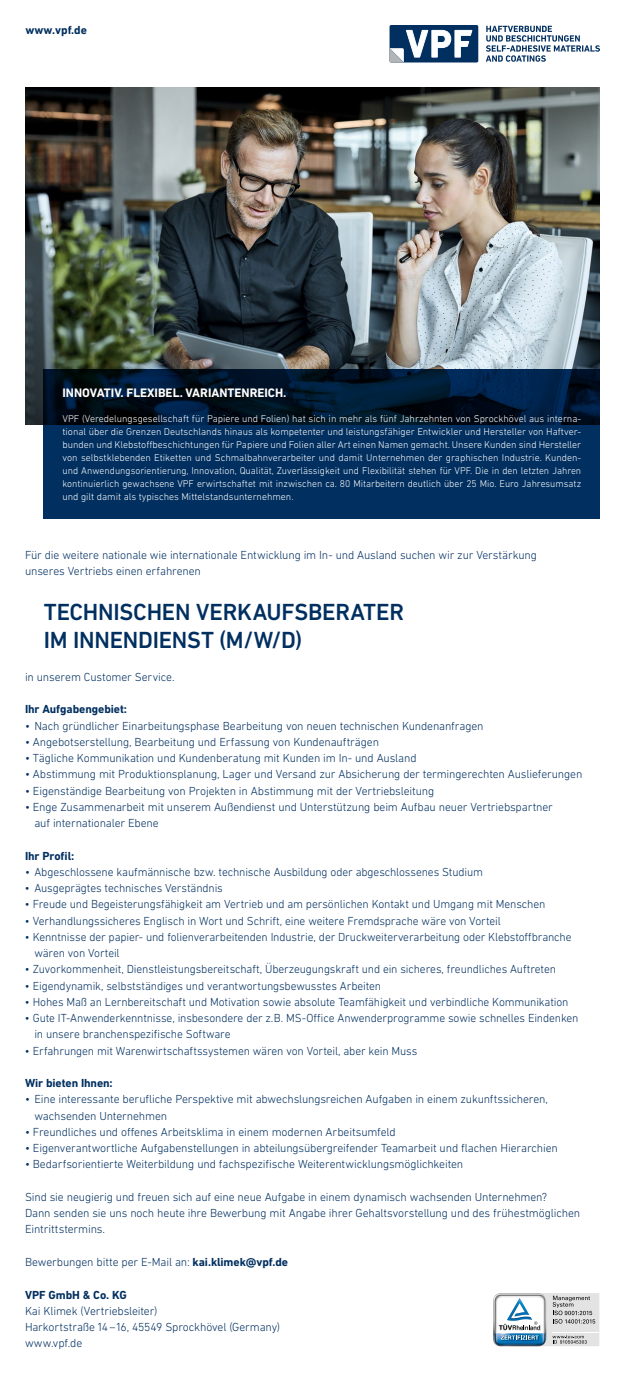
<style>
.page{position:relative;width:625px;height:1375px;background:#fff}
.page>*{position:absolute;margin:0;border:0;box-sizing:border-box;transform-origin:0 0}
.t1{font:500 23.75px/28.5px "DIN Next LT Pro";letter-spacing:-.01em;color:#002f60}
.t2{font:700 12.5px "DIN Next LT Pro";color:#fff}
.t3{font:300 11.88px/16.2px "DIN Next LT Pro";letter-spacing:-.015em;color:#002f60}
.t4{font:700 11.88px "DIN Next LT Pro";letter-spacing:-.005em;color:#002f60}
.t5{font:300 10px/13.1px "DIN Next LT Pro";color:#fff;text-align:justify}
.s1{font-weight:700}
</style>
<div class="page">
<img style="left:25px;top:88px;width:575px;height:337px">
<svg style="left:486px;top:26px;width:114px;height:36px"></svg>
<div style="left:390px;top:25px;width:88px;height:37px;background:#002f60;border-radius:2px"></div>
<svg style="left:390px;top:30px;width:82px;height:32px"></svg>
<svg style="left:44px;top:369px;width:556px;height:150px;background:#00254c"></svg>
<svg style="left:493px;top:1293px;width:107px;height:54px"></svg>
<p class="t4" style="left:26px;top:23px;width:63px">www.vpf.de</p>
<p class="t2" style="left:62px;top:385px;width:225px">INNOVATIV. FLEXIBEL. VARIANTENREICH.</p>
<p class="t5" style="left:62px;top:412px;width:520px">VPF (Veredelungsgesellschaft für Papiere und Folien) hat sich in mehr als fünf Jahrzehnten von Sprockhövel aus interna&shy;tional über die Grenzen Deutschlands hinaus als kompetenter und leistungsfähiger Entwickler und Hersteller von Haftver&shy;bunden und Klebstoffbeschichtungen für Papiere und Folien aller Art einen Namen gemacht. Unsere Kunden sind Hersteller von selbstklebenden Etiketten und Schmalbahnverarbeiter und damit Unternehmen der graphischen Industrie. Kunden&shy;und Anwendungsorientierung, Innovation, Qualität, Zuverlässigkeit und Flexibilität stehen für VPF. Die in den letzten Jahren kontinuierlich gewachsene VPF erwirtschaftet mit inzwischen ca. 80 Mitarbeitern deutlich über 25 Mio. Euro Jahresumsatz und gilt damit als typisches Mittelstandsunternehmen.</p>
<p class="t3" style="left:25px;top:547px;width:513px">Für die weitere nationale wie internationale Entwicklung im In- und Ausland suchen wir zur Verstärkung unseres Vertriebs einen erfahrenen</p>
<h1 class="t1" style="left:44px;top:597px;width:362px">TECHNISCHEN VERKAUFSBERATER<br>IM INNENDIENST (M/W/D)</h1>
<p class="t3" style="left:25px;top:669px;width:151px">in unserem Customer Service.</p>
<p class="t4" style="left:25px;top:702px;width:104px">Ihr Aufgabengebiet:</p>
<p class="t3" style="left:25px;top:717px;width:460px">• Nach gründlicher Einarbeitungsphase Bearbeitung von neuen technischen Kundenanfragen</p>
<p class="t3" style="left:25px;top:734px;width:356px">• Angebotserstellung, Bearbeitung und Erfassung von Kundenaufträgen</p>
<p class="t3" style="left:25px;top:750px;width:393px">• Tägliche Kommunikation und Kundenberatung mit Kunden im In- und Ausland</p>
<p class="t3" style="left:25px;top:766px;width:559px">• Abstimmung mit Produktionsplanung, Lager und Versand zur Absicherung der termingerechten Auslieferungen</p>
<p class="t3" style="left:25px;top:782px;width:411px">• Eigenständige Bearbeitung von Projekten in Abstimmung mit der Vertriebsleitung</p>
<p class="t3" style="left:34px;top:799px;width:520px;text-indent:-9px">• Enge Zusammenarbeit mit unserem Außendienst und Unterstützung beim Aufbau neuer Vertriebspartner auf internationaler Ebene</p>
<p class="t4" style="left:25px;top:849px;width:51px">Ihr Profil:</p>
<p class="t3" style="left:25px;top:864px;width:459px">• Abgeschlossene kaufmännische bzw. technische Ausbildung oder abgeschlossenes Studium</p>
<p class="t3" style="left:25px;top:880px;width:199px">• Ausgeprägtes technisches Verständnis</p>
<p class="t3" style="left:25px;top:896px;width:522px">• Freude und Begeisterungsfähigkeit am Vertrieb und am persönlichen Kontakt und Umgang mit Menschen</p>
<p class="t3" style="left:25px;top:912px;width:477px">• Verhandlungssicheres Englisch in Wort und Schrift, eine weitere Fremdsprache wäre von Vorteil</p>
<p class="t3" style="left:34px;top:929px;width:539px;text-indent:-9px">• Kenntnisse der papier- und folienverarbeitenden Industrie, der Druckweiterverarbeitung oder Klebstoffbranche wären von Vorteil</p>
<p class="t3" style="left:25px;top:961px;width:532px">• Zuvorkommenheit, Dienstleistungsbereitschaft, Überzeugungskraft und ein sicheres, freundliches Auftreten</p>
<p class="t3" style="left:25px;top:977px;width:358px">• Eigendynamik, selbstständiges und verantwortungsbewusstes Arbeiten</p>
<p class="t3" style="left:25px;top:994px;width:545px">• Hohes Maß an Lernbereitschaft und Motivation sowie absolute Teamfähigkeit und verbindliche Kommunikation</p>
<p class="t3" style="left:34px;top:1010px;width:546px;text-indent:-9px">• Gute IT-Anwenderkenntnisse, insbesondere der z.B. MS-Office Anwenderprogramme sowie schnelles Eindenken in unsere branchenspezifische Software</p>
<p class="t3" style="left:25px;top:1042px;width:394px">• Erfahrungen mit Warenwirtschaftssystemen wären von Vorteil, aber kein Muss</p>
<p class="t4" style="left:25px;top:1076px;width:89px">Wir bieten Ihnen:</p>
<p class="t3" style="left:34px;top:1091px;width:515px;text-indent:-9px">• Eine interessante berufliche Perspektive mit abwechslungsreichen Aufgaben in einem zukunftssicheren, wachsenden Unternehmen</p>
<p class="t3" style="left:25px;top:1124px;width:372px">• Freundliches und offenes Arbeitsklima in einem modernen Arbeitsumfeld</p>
<p class="t3" style="left:25px;top:1140px;width:534px">• Eigenverantwortliche Aufgabenstellungen in abteilungsübergreifender Teamarbeit und flachen Hierarchien</p>
<p class="t3" style="left:25px;top:1156px;width:440px">• Bedarfsorientierte Weiterbildung und fachspezifische Weiterentwicklungsmöglichkeiten</p>
<p class="t3" style="left:25px;top:1189px;width:557px">Sind sie neugierig und freuen sich auf eine neue Aufgabe in einem dynamisch wachsenden Unternehmen?<br>Dann senden sie uns noch heute ihre Bewerbung mit Angabe ihrer Gehaltsvorstellung und des frühestmöglichen<br>Eintrittstermins.</p>
<p class="t3" style="left:25px;top:1254px;width:265px">Bewerbungen bitte per E-Mail an: <span class="s1">kai.klimek@vpf.de</span></p>
<p class="t4" style="left:25px;top:1288px;width:103px">VPF GmbH &amp; Co. KG</p>
<p class="t3" style="left:25px;top:1302px;width:257px">Kai Klimek (Vertriebsleiter)<br>Harkortstraße 14–16, 45549 Sprockhövel (Germany) www.vpf.de</p>
</div>
